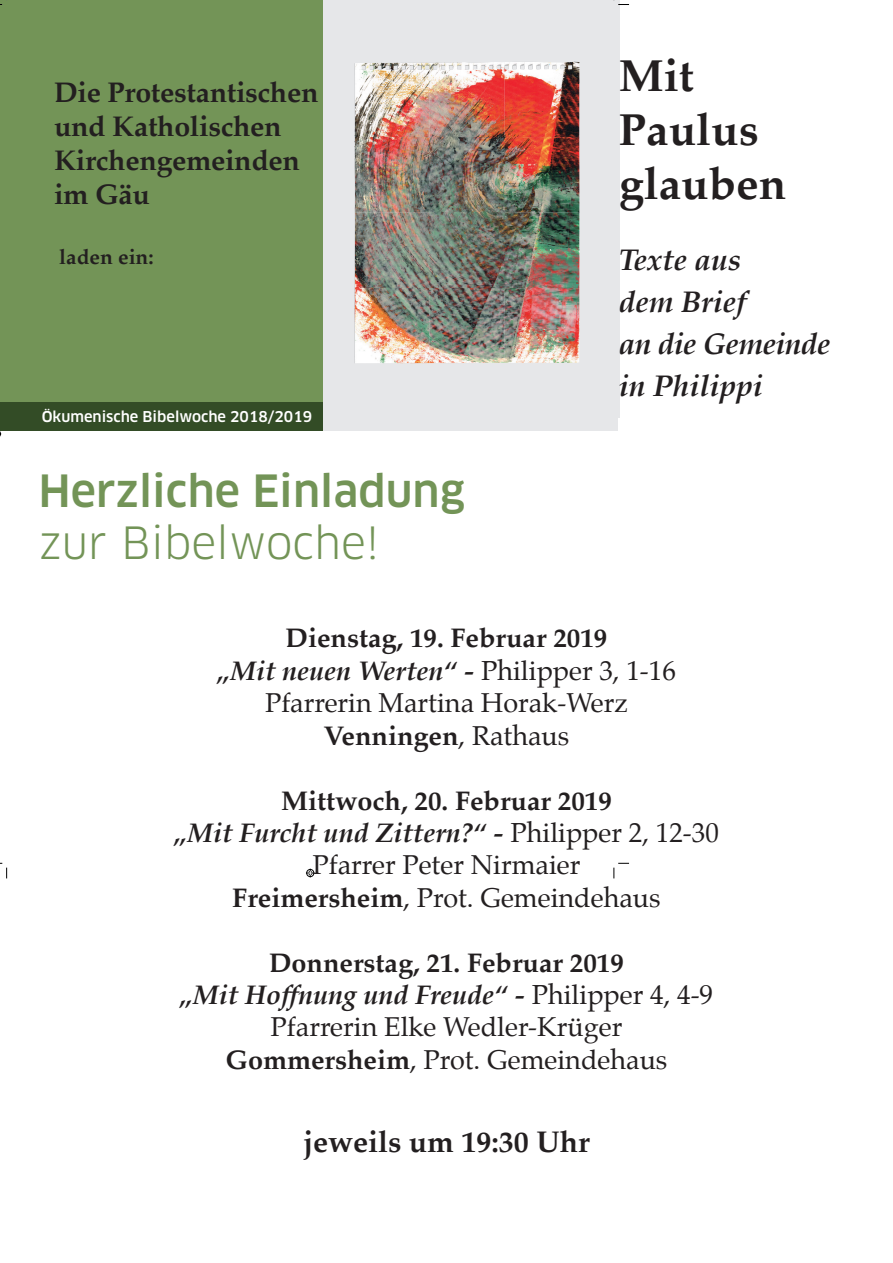
<style>
.page{position:relative;width:893px;height:1263px;background:#fff}
.page>*{position:absolute;margin:0;border:0;box-sizing:border-box;transform-origin:0 0}
.t1{font:700 44.55px "Palatino";color:#231f20}
.t2{font:500 43.35px/52.1px "Clan";color:#739457}
.t3{font:italic 700 29.7px "Palatino";color:#231f20}
.t4{font:700 29.7px "Palatino";color:#231f20}
.t5{font:italic 700 29.7px "Palatino";letter-spacing:-.02em;color:#231f20}
.t6{font:700 28.2px "Palatino";letter-spacing:-.01em;color:#231f20}
.t7{font:26.7px "Palatino";color:#231f20}
.t8{font:italic 700 26.7px "Palatino";color:#231f20}
.t9{font:700 26.7px "Palatino";color:#231f20}
.t10{font:700 20.85px "Palatino";color:#231f20}
.t11{font:500 14.55px "Clan";color:#fff}
.s1{font-weight:400}
.s2{font-weight:400;font-style:normal;font-size:27px}
.s3{font-weight:700}
</style>
<div class="page">
<div style="left:1px;top:0;width:619px;height:432px;background:#739457"></div>
<div style="left:1px;top:403px;width:323px;height:29px;background:#334c26"></div>
<div style="left:323px;top:0;width:297px;height:431px;background:#e6e7e9"></div>
<div style="left:1px;top:431px;width:619px;height:23px;background:#fff"></div>
<img style="left:354px;top:62px;width:226px;height:301px">
<svg style="left:0;top:863px;width:7px;height:15px"></svg>
<svg style="left:613px;top:0;width:16px;height:5px"></svg>
<svg style="left:613px;top:863px;width:16px;height:15px"></svg>
<svg style="left:306px;top:869px;width:9px;height:8px"></svg>
<div style="left:619px;top:419px;width:51px;height:51px;background:#fff"></div>
<p class="t6" style="left:54px;top:68px;width:266px">Die Protestantischen</p>
<p class="t6" style="left:54px;top:102px;width:229px">und Katholischen</p>
<p class="t6" style="left:54px;top:136px;width:247px">Kirchengemeinden</p>
<p class="t6" style="left:54px;top:171px;width:97px">im Gäu</p>
<p class="t10" style="left:59px;top:239px;width:96px">laden ein:</p>
<p class="t11" style="left:42px;top:408px;width:272px">Ökumenische Bibelwoche 2018/2019</p>
<p class="t2" style="left:38px;top:466px;width:428px">Herzliche Einladung <span class="s1">zur Bibelwoche!</span></p>
<p class="t1" style="left:619px;top:38px;width:76px">Mit</p>
<p class="t1" style="left:619px;top:92px;width:141px">Paulus</p>
<p class="t1" style="left:619px;top:146px;width:169px">glauben</p>
<p class="t3" style="left:619px;top:236px;width:124px">Texte aus</p>
<p class="t3" style="left:619px;top:278px;width:129px">dem Brief</p>
<p class="t5" style="left:619px;top:320px;width:213px">an die Gemeinde</p>
<p class="t3" style="left:619px;top:362px;width:146px">in Philippi</p>
<p class="t9" style="left:286px;top:616px;width:323px">Dienstag, 19. Februar 2019</p>
<p class="t8" style="left:217px;top:649px;width:460px">„Mit neuen Werten“ - <span class="s2">Philipper 3, 1-16</span></p>
<p class="t7" style="left:265px;top:681px;width:364px">Pfarrerin Martina Horak-Werz</p>
<p class="t9" style="left:324px;top:713px;width:247px">Venningen<span class="s1">, Rathaus</span></p>
<p class="t9" style="left:281px;top:778px;width:332px">Mittwoch, 20. Februar 2019</p>
<p class="t8" style="left:174px;top:811px;width:546px">„Mit Furcht und Zittern?“ - <span class="s2">Philipper 2, 12-30</span></p>
<p class="t7" style="left:312px;top:843px;width:270px">Pfarrer Peter Nirmaier</p>
<p class="t7" style="left:232px;top:875px;width:430px"><span class="s3">Freimersheim</span>, Prot. Gemeindehaus</p>
<p class="t9" style="left:269px;top:940px;width:356px">Donnerstag, 21. Februar 2019</p>
<p class="t8" style="left:180px;top:973px;width:535px">„Mit Hoffnung und Freude“ - <span class="s2">Philipper 4, 4-9</span></p>
<p class="t7" style="left:271px;top:1005px;width:353px">Pfarrerin Elke Wedler-Krüger</p>
<p class="t7" style="left:226px;top:1037px;width:443px"><span class="s3">Gommersheim</span>, Prot. Gemeindehaus</p>
<p class="t4" style="left:303px;top:1116px;width:288px">jeweils um 19:30 Uhr</p>
</div>
